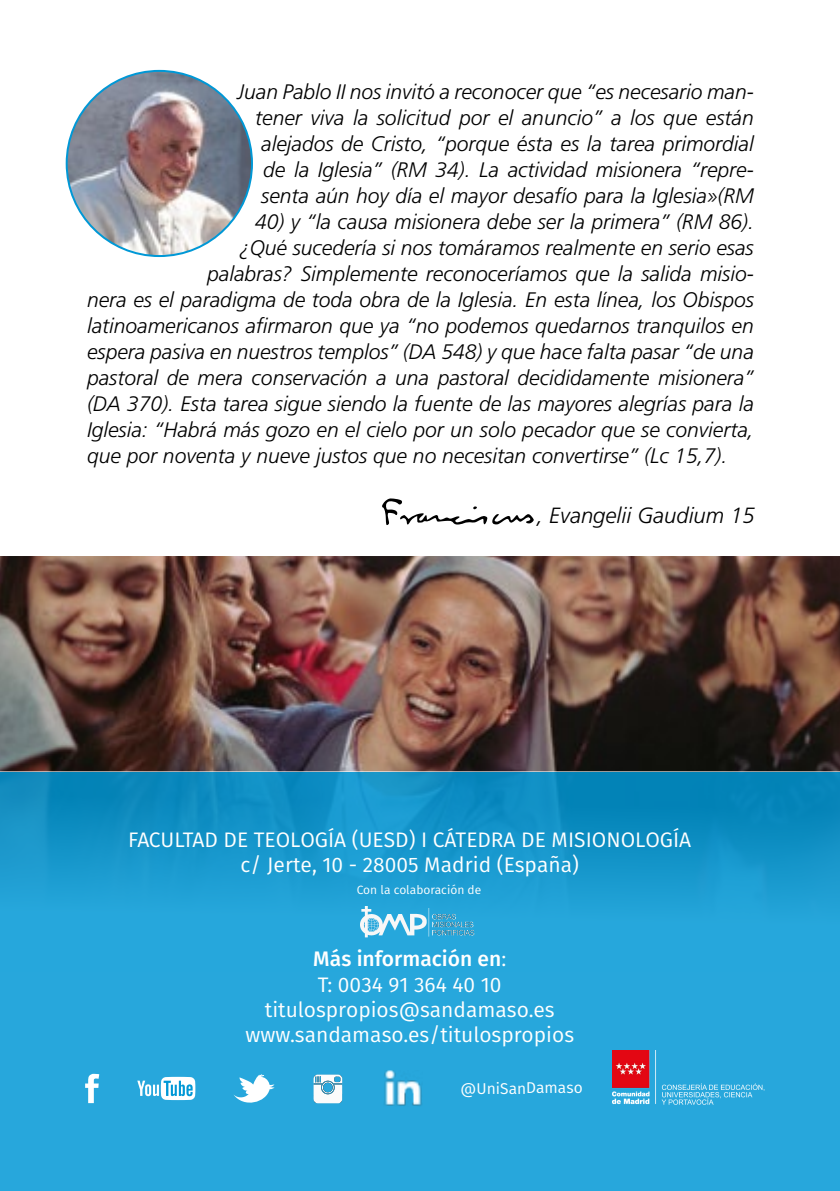
<style>
.page{position:relative;width:840px;height:1191px;background:#fff}
.page>*{position:absolute;margin:0;border:0;box-sizing:border-box;transform-origin:0 0}
.t1{font:italic 300 22px "Frutiger LT Std";color:#000}
.t2{font:italic 300 21px/26px "Frutiger LT Std";color:#000;text-align:right}
.t3{font:21px/25.2px "Fira Sans";color:#fff;text-align:center}
.t4{font:15.6px "Fira Sans";color:#fff}
.t5{font:12px "Fira Sans";color:#fff}
.s1{font-weight:500}
</style>
<div class="page">
<img style="left:0;top:556px;width:839px;height:215px">
<svg style="left:0;top:771px;width:839px;height:420px;background:#20a0d5"></svg>
<img style="left:67px;top:71px;width:185px;height:185px;border-radius:93px">
<svg style="left:85px;top:1073px;width:14px;height:30px"></svg>
<svg style="left:233px;top:1074px;width:41px;height:34px"></svg>
<svg style="left:137px;top:1076px;width:58px;height:24px"></svg>
<img style="left:383px;top:1070px;width:39px;height:37px">
<svg style="left:382px;top:498px;width:151px;height:27px"></svg>
<img style="left:611px;top:1050px;width:155px;height:56px">
<img style="left:297px;top:1058px;width:62px;height:63px">
<img style="left:360px;top:906px;width:116px;height:35px">
<p class="t2" style="left:237px;top:79px;width:518px">Juan Pablo II nos invitó a reconocer que “es necesario man&shy;tener viva la solicitud por el anuncio” a los que están alejados de Cristo, “porque ésta es la tarea primordial de la Iglesia” (RM 34). La actividad misionera “repre&shy;senta aún hoy día el mayor desafío para la Iglesia»(RM</p>
<p class="t2" style="left:255px;top:209px;width:500px">40) y “la causa misionera debe ser la primera” (RM 86).</p>
<p class="t2" style="left:239px;top:235px;width:516px">¿Qué sucedería si nos tomáramos realmente en serio esas</p>
<p class="t2" style="left:207px;top:261px;width:547px">palabras? Simplemente reconoceríamos que la salida misio-</p>
<p class="t2" style="left:87px;top:287px;width:668px">nera es el paradigma de toda obra de la Iglesia. En esta línea, los Obispos</p>
<p class="t2" style="left:87px;top:313px;width:668px">latinoamericanos afirmaron que ya “no podemos quedarnos tranquilos en</p>
<p class="t2" style="left:87px;top:339px;width:668px">espera pasiva en nuestros templos” (DA 548) y que hace falta pasar “de una</p>
<p class="t2" style="left:87px;top:365px;width:668px">pastoral de mera conservación a una pastoral decididamente misionera”</p>
<p class="t2" style="left:87px;top:391px;width:668px">(DA 370). Esta tarea sigue siendo la fuente de las mayores alegrías para la</p>
<p class="t2" style="left:87px;top:417px;width:667px">Iglesia: “Habrá más gozo en el cielo por un solo pecador que se convierta,</p>
<p class="t2" style="left:87px;top:443px;width:641px">que por noventa y nueve justos que no necesitan convertirse” (Lc 15,7).</p>
<p class="t1" style="left:536px;top:502px;width:219px">, Evangelii Gaudium 15</p>
<p class="t3" style="left:128px;top:826px;width:564px">FACULTAD DE TEOLOGÍA (UESD) I CÁTEDRA DE MISIONOLOGÍA c/ Jerte, 10 - 28005 Madrid (España)</p>
<p class="t5" style="left:356px;top:881px;width:126px">Con la colaboración de</p>
<p class="t3" style="left:245px;top:946px;width:330px"><span class="s1">Más información en</span>:<br>T: 0034 91 364 40 10 titulospropios@sandamaso.es www.sandamaso.es/titulospropios</p>
<p class="t4" style="left:460px;top:1077px;width:124px;rotate:-1deg">@UniSanDamaso</p>
</div>
